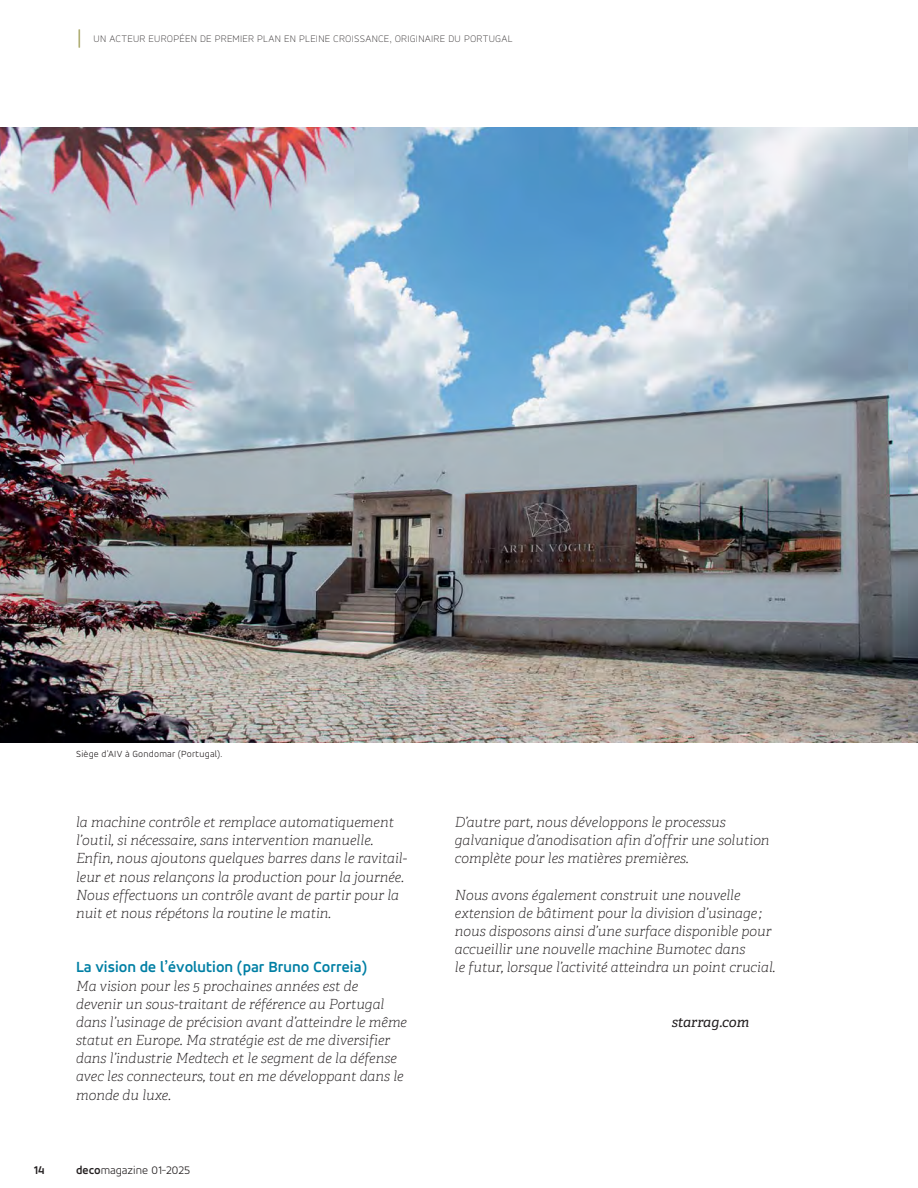
<style>
.page{position:relative;width:918px;height:1188px;background:#fff}
.page>*{position:absolute;margin:0;border:0;box-sizing:border-box;transform-origin:0 0}
.t1{font:300 21px "DIN Pro";color:#aaa869}
.t2{font:700 15.75px "Tornos Accord Alt";color:#007fa4}
.t3{font:italic 100 13.95px/18.1px "Adelle";color:#231f20}
.t4{font:italic 13.95px "Tornos Adelle";letter-spacing:-.005em;color:#231f20}
.t5{font:300 12px "Tornos Accord Alt";color:#231f20}
.t6{font:700 12px "Tornos Accord Alt";color:#231f20}
.t7{font:100 10.5px "Tornos Accord Alt";letter-spacing:.025em;color:#231f20}
.t8{font:300 9.75px "Tornos Accord Alt";letter-spacing:.025em;color:#231f20}
.s1{font-weight:700}
</style>
<div class="page">
<img style="left:0;top:128px;width:918px;height:615px">
<h1 class="t1" style="left:76px;top:27px;width:8px">|</h1>
<p class="t7" style="left:94px;top:35px;width:420px">UN ACTEUR EUROPÉEN DE PREMIER PLAN EN PLEINE CROISSANCE, ORIGINAIRE DU PORTUGAL</p>
<p class="t8" style="left:76px;top:750px;width:148px">Siège d'AIV à Gondomar (Portugal).</p>
<p class="t3" style="left:76px;top:815px;width:333px">la machine contrôle et remplace automatiquement l’outil, si nécessaire, sans intervention manuelle.<br>Enfin, nous ajoutons quelques barres dans le ravitail&shy;leur et nous relançons la production pour la journée.<br>Nous effectuons un contrôle avant de partir pour la nuit et nous répétons la routine le matin.</p>
<p class="t2" style="left:76px;top:960px;width:293px">La vision de l’évolution (par Bruno Correia)</p>
<p class="t3" style="left:76px;top:978px;width:332px">Ma vision pour les 5 prochaines années est de devenir un sous-traitant de référence au Portugal dans l’usinage de précision avant d’atteindre le même statut en Europe. Ma stratégie est de me diversifier dans l’industrie Medtech et le segment de la défense avec les connecteurs, tout en me développant dans le monde du luxe.</p>
<p class="t6" style="left:34px;top:1165px;width:12px">14</p>
<p class="t5" style="left:76px;top:1166px;width:115px"><span class="s1">deco</span>magazine 01-2025</p>
<p class="t3" style="left:455px;top:815px;width:316px">D’autre part, nous développons le processus galvanique d’anodisation afin d’offrir une solution complète pour les matières premières.</p>
<p class="t3" style="left:455px;top:887px;width:322px">Nous avons également construit une nouvelle extension de bâtiment pour la division d’usinage ; nous disposons ainsi d’une surface disponible pour accueillir une nouvelle machine Bumotec dans<br>le futur, lorsque l’activité atteindra un point crucial.</p>
<p class="t4" style="left:672px;top:1015px;width:79px">starrag.com</p>
</div>
